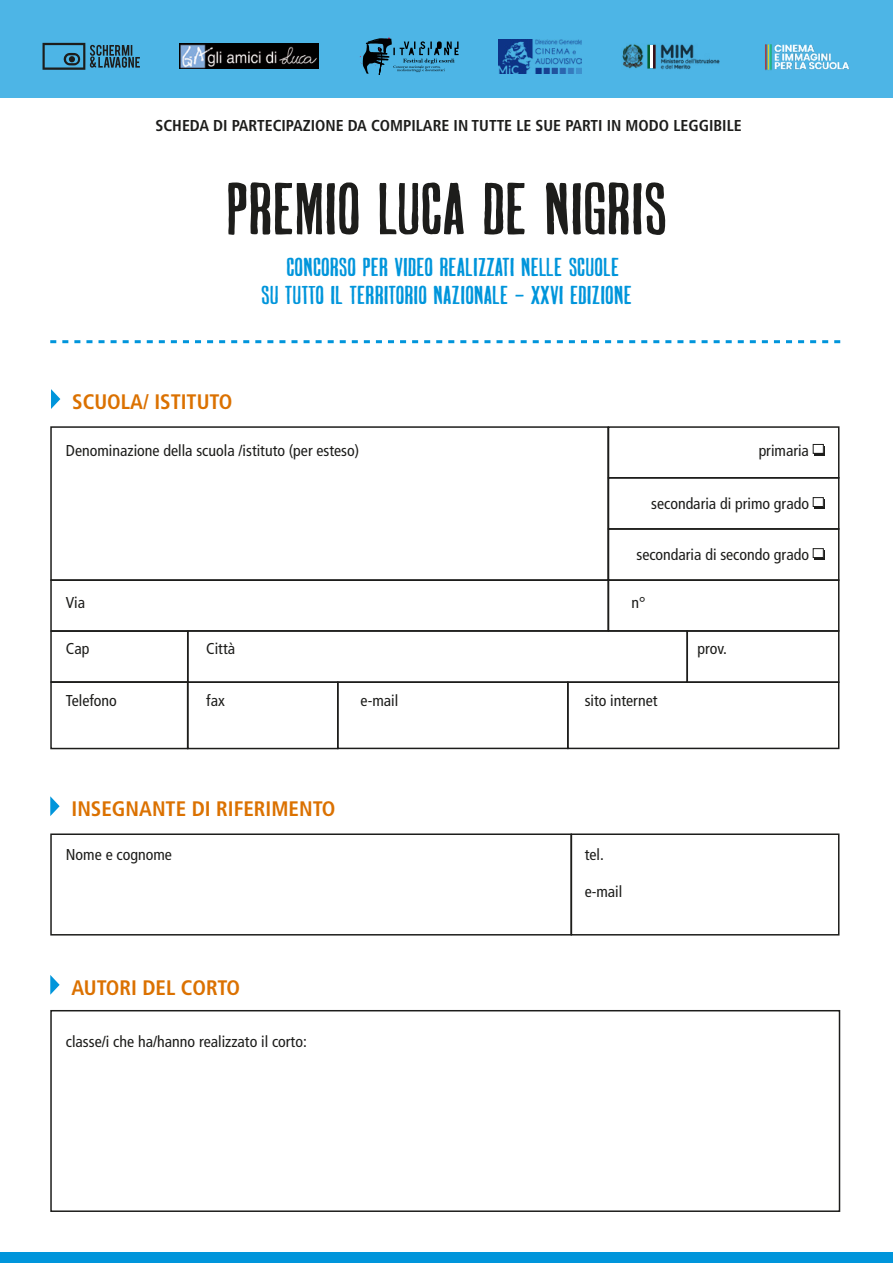
<style>
.page{position:relative;width:893px;height:1263px;background:#fff}
.page>*{position:absolute;margin:0;border:0;box-sizing:border-box;transform-origin:0 0}
.t1{font:80.55px "Gothic XS Hand Fill";color:#1d1d1b;scale:1.4 1}
.t2{font:28.5px/27.6px "Gothic XS Hand Fill";color:#0095db;text-align:center;scale:1.47 1}
.t3{font:700 condensed 21px "Frutiger";color:#db7100}
.t4{font:condensed 15.75px "Frutiger";color:#1d1d1b}
.t5{font:700 condensed 15.75px "Frutiger";color:#1d1d1b}
</style>
<div class="page">
<div style="left:0;top:1252px;width:893px;height:11px;background:#0095db"></div>
<svg style="left:50px;top:796px;width:10px;height:20px"></svg>
<svg style="left:51px;top:389px;width:9px;height:20px"></svg>
<svg style="left:50px;top:975px;width:10px;height:20px"></svg>
<div style="left:0;top:0;width:893px;height:98px;background:#4db5e6"></div>
<div style="left:50px;top:426px;width:559px;height:155px;border:2px solid #1d1d1b"></div>
<div style="left:608px;top:426px;width:231px;height:52px;border:2px solid #1d1d1b"></div>
<div style="left:608px;top:477px;width:231px;height:53px;border:2px solid #1d1d1b"></div>
<div style="left:608px;top:528px;width:231px;height:53px;border:2px solid #1d1d1b"></div>
<div style="left:50px;top:579px;width:559px;height:53px;border:2px solid #1d1d1b"></div>
<div style="left:608px;top:579px;width:231px;height:53px;border:2px solid #1d1d1b"></div>
<div style="left:50px;top:630px;width:138px;height:53px;border:2px solid #1d1d1b"></div>
<div style="left:50px;top:681px;width:138px;height:68px;border:2px solid #1d1d1b"></div>
<div style="left:187px;top:630px;width:501px;height:53px;border:2px solid #1d1d1b"></div>
<div style="left:686px;top:630px;width:153px;height:53px;border:2px solid #1d1d1b"></div>
<div style="left:187px;top:681px;width:152px;height:68px;border:2px solid #1d1d1b"></div>
<div style="left:337px;top:681px;width:232px;height:68px;border:2px solid #1d1d1b"></div>
<div style="left:567px;top:681px;width:272px;height:68px;border:2px solid #1d1d1b"></div>
<div style="left:814px;top:446px;width:11px;height:10px;background:#1d1d1b"></div>
<div style="left:813px;top:444px;width:10px;height:9px;background:#fff"></div>
<div style="left:813px;top:444px;width:11px;height:10px;border:1px solid #1d1d1b"></div>
<div style="left:814px;top:499px;width:11px;height:10px;background:#1d1d1b"></div>
<div style="left:813px;top:498px;width:10px;height:8px;background:#fff"></div>
<div style="left:813px;top:497px;width:11px;height:10px;border:1px solid #1d1d1b"></div>
<div style="left:814px;top:550px;width:11px;height:10px;background:#1d1d1b"></div>
<div style="left:813px;top:549px;width:10px;height:8px;background:#fff"></div>
<div style="left:813px;top:548px;width:11px;height:10px;border:1px solid #1d1d1b"></div>
<div style="left:50px;top:833px;width:522px;height:102px;border:2px solid #1d1d1b"></div>
<div style="left:571px;top:833px;width:268px;height:102px;border:2px solid #1d1d1b"></div>
<div style="left:50px;top:1010px;width:790px;height:202px;border:2px solid #1d1d1b"></div>
<svg style="left:50px;top:340px;width:790px;height:3px"></svg>
<img style="left:179px;top:43px;width:140px;height:25px">
<svg style="left:43px;top:43px;width:97px;height:27px"></svg>
<svg style="left:360px;top:38px;width:99px;height:37px"></svg>
<img style="left:765px;top:44px;width:85px;height:27px">
<img style="left:498px;top:39px;width:84px;height:35px">
<img style="left:622px;top:44px;width:98px;height:25px">
<hr style="left:650px;top:45px;width:2px;height:23px;background:#fff">
<p class="t5" style="left:156px;top:116px;width:588px">SCHEDA DI PARTECIPAZIONE DA COMPILARE IN TUTTE LE SUE PARTI IN MODO LEGGIBILE</p>
<h1 class="t1" style="left:226px;top:173px;width:317px">PREMIO LUCA DE NIGRIS</h1>
<h2 class="t2" style="left:261px;top:255px;width:254px">CONCORSO PER VIDEO REALIZZATI NELLE SCUOLE<br>SU TUTTO IL TERRITORIO NAZIONALE – XXVI EDIZIONE</h2>
<h3 class="t3" style="left:72px;top:389px;width:162px">SCUOLA/ ISTITUTO</h3>
<p class="t4" style="left:66px;top:442px;width:295px">Denominazione della scuola /istituto (per esteso)</p>
<p class="t4" style="left:759px;top:441px;width:52px">primaria</p>
<p class="t4" style="left:651px;top:494px;width:159px">secondaria di primo grado</p>
<p class="t4" style="left:636px;top:545px;width:174px">secondaria di secondo grado</p>
<p class="t4" style="left:631px;top:594px;width:16px">n°</p>
<p class="t4" style="left:697px;top:639px;width:31px">prov.</p>
<p class="t4" style="left:66px;top:691px;width:52px">Telefono</p>
<p class="t4" style="left:206px;top:691px;width:20px">fax</p>
<p class="t4" style="left:361px;top:691px;width:39px">e-mail</p>
<p class="t4" style="left:585px;top:691px;width:74px">sito internet</p>
<p class="t4" style="left:66px;top:594px;width:21px">Via</p>
<p class="t4" style="left:66px;top:639px;width:25px">Cap</p>
<p class="t4" style="left:206px;top:639px;width:30px">Città</p>
<h3 class="t3" style="left:72px;top:796px;width:265px">INSEGNANTE DI RIFERIMENTO</h3>
<p class="t4" style="left:66px;top:845px;width:108px">Nome e cognome</p>
<h3 class="t3" style="left:72px;top:975px;width:170px">AUTORI DEL CORTO</h3>
<p class="t4" style="left:66px;top:1033px;width:242px">classe/i che ha/hanno realizzato il corto:</p>
<p class="t4" style="left:585px;top:845px;width:21px">tel.</p>
<p class="t4" style="left:585px;top:883px;width:39px">e-mail</p>
</div>
